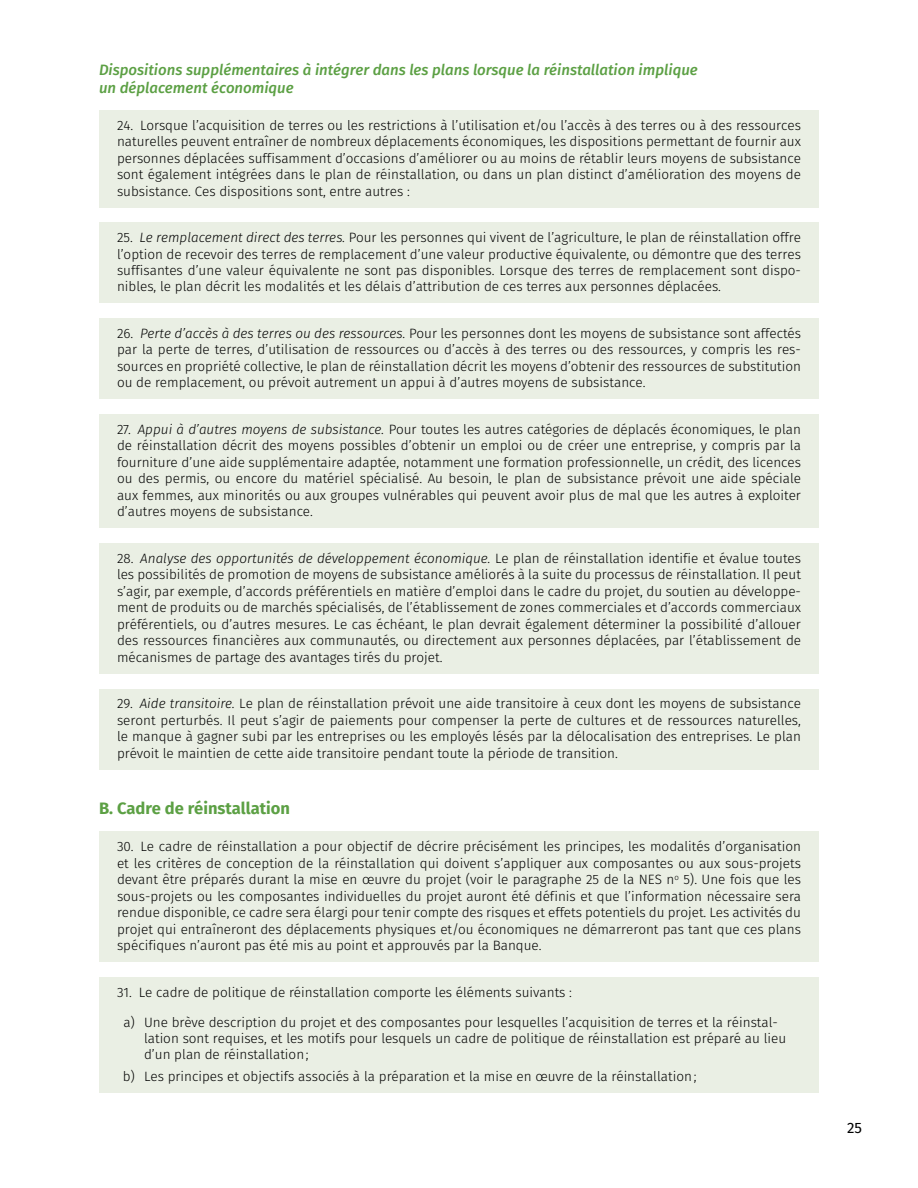
<style>
.page{position:relative;width:918px;height:1188px;background:#fff}
.page>*{position:absolute;margin:0;border:0;box-sizing:border-box;transform-origin:0 0}
.t1{font:700 16.5px "Fira Sans";color:#5ca044}
.t2{font:italic 500 15px/18px "Fira Sans";color:#5ca044}
.t3{font:15px "Fira Sans";color:#000}
.t4{font:300 13.5px/16.5px "Fira Sans";color:#000;text-align:justify}
.s1{font-style:italic}
</style>
<div class="page">
<div style="left:99px;top:110px;width:720px;height:97px;background:#eaefe4"></div>
<div style="left:99px;top:222px;width:720px;height:81px;background:#eaefe4"></div>
<div style="left:99px;top:318px;width:720px;height:81px;background:#eaefe4"></div>
<div style="left:99px;top:414px;width:720px;height:114px;background:#eaefe4"></div>
<div style="left:99px;top:543px;width:720px;height:131px;background:#eaefe4"></div>
<div style="left:99px;top:689px;width:720px;height:81px;background:#eaefe4"></div>
<div style="left:99px;top:831px;width:720px;height:131px;background:#eaefe4"></div>
<div style="left:99px;top:977px;width:720px;height:31px;background:#eaefe4"></div>
<div style="left:99px;top:1007px;width:720px;height:64px;background:#eaefe4"></div>
<div style="left:99px;top:1061px;width:720px;height:31px;background:#eaefe4"></div>
<p class="t2" style="left:99px;top:62px;width:600px">Dispositions supplémentaires à intégrer dans les plans lorsque la réinstallation implique un déplacement économique</p>
<p class="t4" style="left:117px;top:118px;width:686px">24. Lorsque l’acquisition de terres ou les restrictions à l’utilisation et/ou l’accès à des terres ou à des ressources naturelles peuvent entraîner de nombreux déplacements économiques, les dispositions permettant de fournir aux personnes déplacées suffisamment d’occasions d’améliorer ou au moins de rétablir leurs moyens de subsistance sont également intégrées dans le plan de réinstallation, ou dans un plan distinct d’amélioration des moyens de subsistance. Ces dispositions sont, entre autres :</p>
<p class="t4" style="left:117px;top:230px;width:686px">25. <span class="s1">Le remplacement direct des terres.</span> Pour les personnes qui vivent de l’agriculture, le plan de réinstallation offre l’option de recevoir des terres de remplacement d’une valeur productive équivalente, ou démontre que des terres suffisantes d’une valeur équivalente ne sont pas disponibles. Lorsque des terres de remplacement sont dispo&shy;nibles, le plan décrit les modalités et les délais d’attribution de ces terres aux personnes déplacées.</p>
<p class="t4" style="left:117px;top:326px;width:686px">26. <span class="s1">Perte d’accès à des terres ou des ressources.</span> Pour les personnes dont les moyens de subsistance sont affectés par la perte de terres, d’utilisation de ressources ou d’accès à des terres ou des ressources, y compris les res&shy;sources en propriété collective, le plan de réinstallation décrit les moyens d’obtenir des ressources de substitution ou de remplacement, ou prévoit autrement un appui à d’autres moyens de subsistance.</p>
<p class="t4" style="left:117px;top:422px;width:686px">27. <span class="s1">Appui à d’autres moyens de subsistance.</span> Pour toutes les autres catégories de déplacés économiques, le plan de réinstallation décrit des moyens possibles d’obtenir un emploi ou de créer une entreprise, y compris par la fourniture d’une aide supplémentaire adaptée, notamment une formation professionnelle, un crédit, des licences ou des permis, ou encore du matériel spécialisé. Au besoin, le plan de subsistance prévoit une aide spéciale aux femmes, aux minorités ou aux groupes vulnérables qui peuvent avoir plus de mal que les autres à exploiter d’autres moyens de subsistance.</p>
<p class="t4" style="left:117px;top:551px;width:686px">28. <span class="s1">Analyse des opportunités de développement économique.</span> Le plan de réinstallation identifie et évalue toutes les possibilités de promotion de moyens de subsistance améliorés à la suite du processus de réinstallation. Il peut s’agir, par exemple, d’accords préférentiels en matière d’emploi dans le cadre du projet, du soutien au développe&shy;ment de produits ou de marchés spécialisés, de l’établissement de zones commerciales et d’accords commerciaux préférentiels, ou d’autres mesures. Le cas échéant, le plan devrait également déterminer la possibilité d’allouer des ressources financières aux communautés, ou directement aux personnes déplacées, par l’établissement de mécanismes de partage des avantages tirés du projet.</p>
<p class="t4" style="left:117px;top:696px;width:686px">29. <span class="s1">Aide transitoire.</span> Le plan de réinstallation prévoit une aide transitoire à ceux dont les moyens de subsistance seront perturbés. Il peut s’agir de paiements pour compenser la perte de cultures et de ressources naturelles, le manque à gagner subi par les entreprises ou les employés lésés par la délocalisation des entreprises. Le plan prévoit le maintien de cette aide transitoire pendant toute la période de transition.</p>
<p class="t1" style="left:99px;top:796px;width:192px">B. Cadre de réinstallation</p>
<p class="t4" style="left:117px;top:839px;width:686px">30. Le cadre de réinstallation a pour objectif de décrire précisément les principes, les modalités d’organisation et les critères de conception de la réinstallation qui doivent s’appliquer aux composantes ou aux sous-projets devant être préparés durant la mise en œuvre du projet (voir le paragraphe 25 de la NES n<sup>o</sup> 5). Une fois que les sous-projets ou les composantes individuelles du projet auront été définis et que l’information nécessaire sera rendue disponible, ce cadre sera élargi pour tenir compte des risques et effets potentiels du projet. Les activités du projet qui entraîneront des déplacements physiques et/ou économiques ne démarreront pas tant que ces plans spécifiques n’auront pas été mis au point et approuvés par la Banque.</p>
<p class="t4" style="left:117px;top:985px;width:457px">31. Le cadre de politique de réinstallation comporte les éléments suivants :</p>
<p class="t4" style="left:144px;top:1015px;width:644px;text-align:left;text-indent:-21px">a) Une brève description du projet et des composantes pour lesquelles l’acquisition de terres et la réinstal&shy;lation sont requises, et les motifs pour lesquels un cadre de politique de réinstallation est préparé au lieu d’un plan de réinstallation;</p>
<p class="t4" style="left:123px;top:1069px;width:575px">b) Les principes et objectifs associés à la préparation et la mise en œuvre de la réinstallation;</p>
<p class="t3" style="left:847px;top:1118px;width:16px">25</p>
</div>
